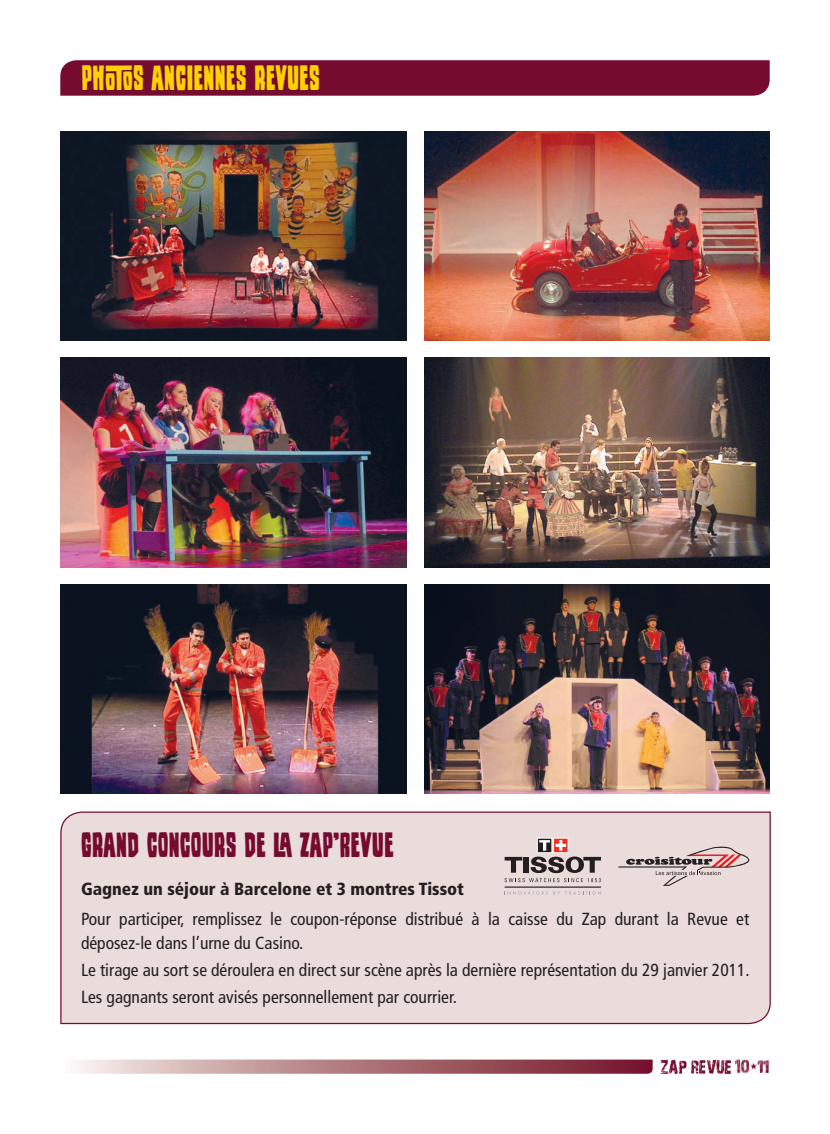
<style>
.page{position:relative;width:830px;height:1134px;background:#fff}
.page>*{position:absolute;margin:0;border:0;box-sizing:border-box;transform-origin:0 0}
.t1{font:37.5px "Wood Stamp";color:#750b2e}
.t2{font:37.5px "Wood Stamp";color:#fed105}
.t3{font:condensed 17.5px/23.5px "Frutiger";color:#231f20}
.t4{font:900 condensed 17.5px "Frutiger";color:#231f20}
</style>
<div class="page">
<svg style="left:77px;top:1059px;width:575px;height:15px;background:#b48086"></svg>
<img style="left:660px;top:1058px;width:110px;height:16px">
<div style="left:60px;top:60px;width:709px;height:36px;background:#750b2e"></div>
<img style="left:60px;top:131px;width:347px;height:209px">
<img style="left:424px;top:131px;width:345px;height:209px">
<img style="left:60px;top:358px;width:347px;height:209px">
<img style="left:60px;top:585px;width:347px;height:209px">
<img style="left:424px;top:358px;width:345px;height:209px">
<img style="left:424px;top:585px;width:345px;height:209px">
<div style="left:60px;top:811px;width:711px;height:214px;background:#eadcdb"></div>
<div style="left:536px;top:838px;width:16px;height:15px;border:1px solid #fff"></div>
<svg style="left:504px;top:840px;width:96px;height:42px;background:#b7a7a6"></svg>
<svg style="left:504px;top:891px;width:43px;height:4px"></svg>
<svg style="left:553px;top:891px;width:47px;height:4px"></svg>
<hr style="left:504px;top:887px;width:96px;height:1px;background:#000001">
<svg style="left:618px;top:847px;width:131px;height:39px;background:#cfbbbb"></svg>
<h1 class="t2" style="left:81px;top:58px;width:240px">PHOTOS ANCIENNES REVUES</h1>
<h1 class="t1" style="left:81px;top:825px;width:314px">GRAND CONCOURS DE LA ZAP’REVUE</h1>
<p class="t4" style="left:81px;top:878px;width:384px">Gagnez un séjour à Barcelone et 3 montres Tissot</p>
<p class="t3" style="left:81px;top:907px;width:669px">Pour participer, remplissez le coupon-réponse distribué à la caisse du Zap durant la Revue et déposez-le dans l’urne du Casino.</p>
<p class="t3" style="left:81px;top:956px;width:670px;line-height:27px">Le tirage au sort se déroulera en direct sur scène après la dernière représentation du 29 janvier 2011.<br>Les gagnants seront avisés personnellement par courrier.</p>
</div>
